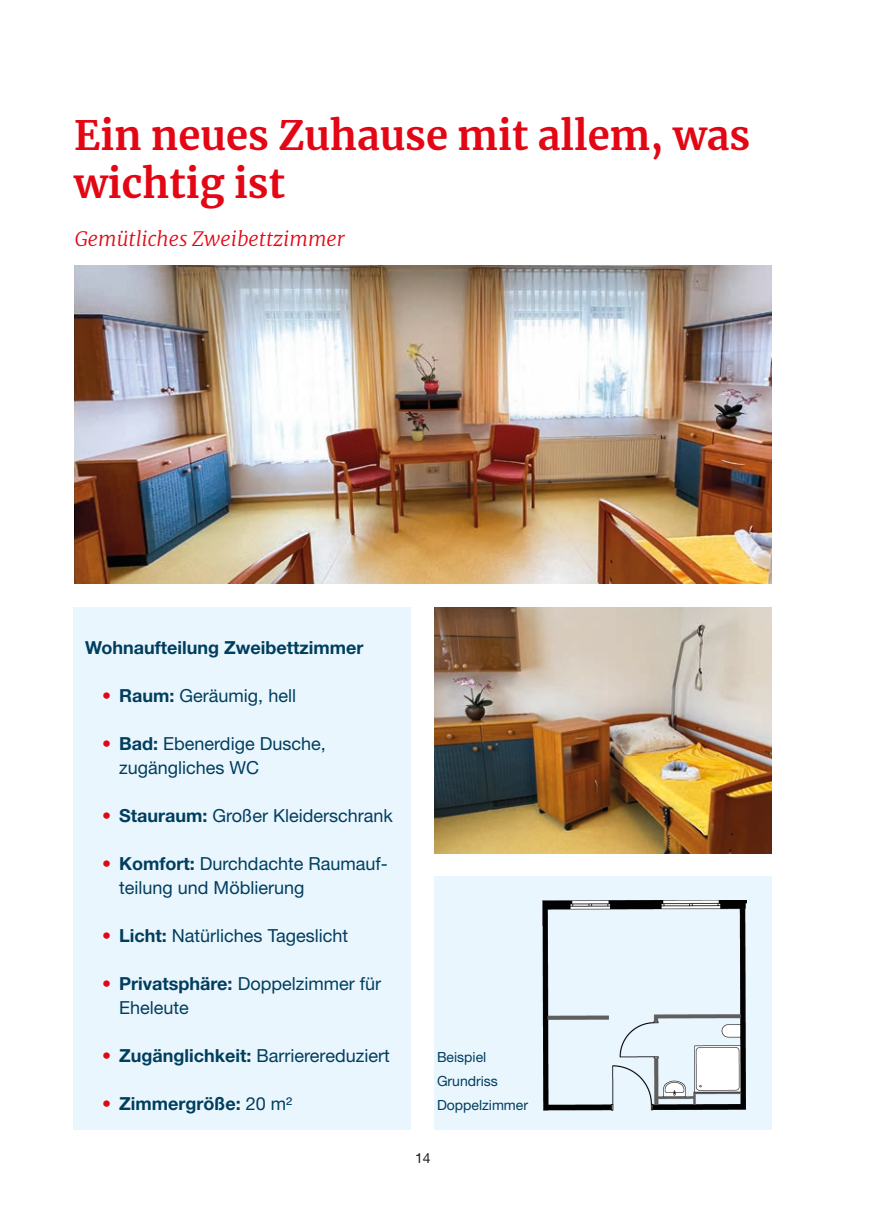
<style>
.page{position:relative;width:874px;height:1225px;background:#fff}
.page>*{position:absolute;margin:0;border:0;box-sizing:border-box;transform-origin:0 0}
.t1{font:700 40px/48px "Merriweather";color:#e30614}
.t2{font:italic 300 20px "Merriweather";color:#e30614}
.t3{font:18px/24px "Helvetica Neue";color:#003e5e}
.t4{font:700 18px "Helvetica Neue";color:#003e5e}
.t5{font:14px/24px "Helvetica Neue";color:#003e5e}
.t6{font:14px "Helvetica Neue LT Std";color:#1d1d1b}
.s1{font-weight:700;color:#e30614}
.s2{font-weight:700}
.s3{color:#e30614}
.s4{font-weight:400}
</style>
<div class="page">
<img style="left:74px;top:266px;width:696px;height:318px">
<img style="left:434px;top:607px;width:337px;height:246px">
<div style="left:74px;top:607px;width:337px;height:523px;background:#eaf6fe"></div>
<div style="left:434px;top:876px;width:337px;height:254px;background:#eaf6fe"></div>
<img style="left:542px;top:900px;width:204px;height:210px">
<h1 class="t1" style="left:74px;top:110px;width:677px">Ein neues Zuhause mit allem, was wichtig ist</h1>
<p class="t2" style="left:75px;top:225px;width:271px">Gemütliches Zweibettzimmer</p>
<p class="t4" style="left:85px;top:636px;width:280px">Wohnaufteilung Zweibettzimmer</p>
<p class="t3" style="left:102px;top:683px;width:195px"><span class="s1">•</span> <span class="s2">Raum:</span> Geräumig, hell</p>
<p class="t3" style="left:119px;top:731px;width:208px;text-indent:-17px"><span class="s1">•</span> <span class="s2">Bad:</span> Ebenerdige Dusche, zugängliches WC</p>
<p class="t3" style="left:102px;top:803px;width:292px"><span class="s1">•</span> <span class="s2">Stauraum:</span> Großer Kleiderschrank</p>
<p class="t3" style="left:119px;top:851px;width:270px;text-indent:-17px"><span class="s1">•</span> <span class="s2">Komfort:</span> Durchdachte Raumauf&shy;teilung und Möblierung</p>
<p class="t3" style="left:102px;top:923px;width:247px"><span class="s1">•</span> <span class="s2">Licht:</span> Natürliches Tageslicht</p>
<p class="t3" style="left:119px;top:971px;width:263px;text-indent:-17px"><span class="s1">•</span> <span class="s2">Privatsphäre:</span> Doppelzimmer für<br>Eheleute</p>
<p class="t3" style="left:102px;top:1043px;width:289px"><span class="s1">•</span> <span class="s2">Zugänglichkeit:</span> Barrierereduziert</p>
<p class="t4" style="left:102px;top:1093px;width:191px"><span class="s3">•</span> Zimmergröße: <span class="s4">20 m²</span></p>
<p class="t5" style="left:437px;top:1045px;width:93px">Beispiel<br>Grundriss<br>Doppelzimmer</p>
<p class="t6" style="left:415px;top:1150px;width:17px">14</p>
</div>
